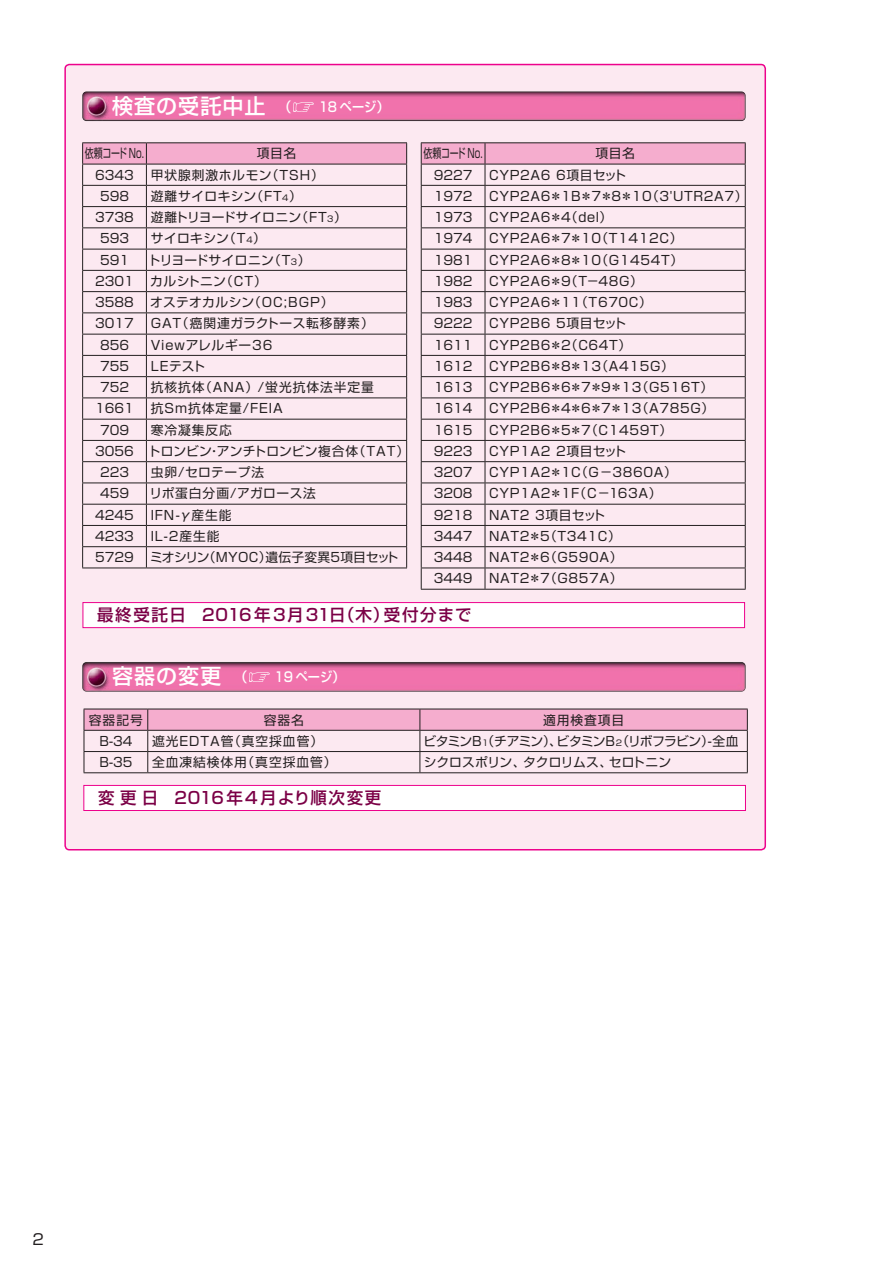
<style>
.page{position:relative;width:893px;height:1263px;background:#fff}
.page>*{position:absolute;margin:0;border:0;box-sizing:border-box;transform-origin:0 0}
.t1{font:500 21px "Shin Go Pro";letter-spacing:.05em;color:#fff}
.t2{font:500 16.5px "Shin Go Pro";letter-spacing:.1em;color:#7b0046}
.t3{font:500 16.5px "Shin Go Pro";letter-spacing:.075em;color:#7b0046}
.t4{font:15px "Shin Go Pro";color:#231f20}
.t5{font:500 13.5px "Shin Go Pro";color:#fff;scale:.9 1}
.t6{font:12.75px "Shin Go Pro";letter-spacing:.05em;color:#231f20}
.t7{font:12.75px "Shin Go Pro";letter-spacing:.075em;color:#231f20}
.t8{font:12.75px "Shin Go Pro";letter-spacing:.02em;color:#231f20}
.t9{font:12.75px "Shin Go Pro";letter-spacing:-.045em;color:#231f20}
.t10{font:12.75px "Shin Go Pro";letter-spacing:.03em;color:#231f20}
.t11{font:12.75px "Shin Go Pro";letter-spacing:.005em;color:#231f20}
.t12{font:12.75px "Shin Go Pro";color:#231f20}
.t13{font:12.75px "Shin Go Pro";letter-spacing:.05em;color:#231f20;scale:.7 1}
.t14{font:12.75px "Shin Go Pro";letter-spacing:.07em;color:#231f20}
.t15{font:8.25px "Shin Go Pro";color:#231f20}
.s1{font-size:13.5px}
.s2{font-size:8.25px}
</style>
<div class="page">
<div style="left:65px;top:65px;width:700px;height:785px;background:#fce9f1;border-radius:4px"></div>
<svg style="left:84px;top:709px;width:664px;height:63px"></svg>
<hr style="left:84px;top:772px;width:64px;height:1px;background:#231f20">
<hr style="left:148px;top:772px;width:272px;height:1px;background:#231f20">
<hr style="left:420px;top:772px;width:328px;height:1px;background:#231f20">
<div style="left:84px;top:785px;width:661px;height:25px;background:#fff"></div>
<div style="left:84px;top:785px;width:662px;height:26px;border:1px solid #ed028c"></div>
<div style="left:83px;top:602px;width:662px;height:26px;background:#fff"></div>
<div style="left:83px;top:602px;width:662px;height:26px;border:1px solid #ed028c"></div>
<img style="left:82px;top:91px;width:664px;height:30px">
<svg style="left:293px;top:102px;width:21px;height:10px"></svg>
<img style="left:82px;top:662px;width:664px;height:30px">
<svg style="left:249px;top:672px;width:21px;height:10px"></svg>
<hr style="left:82px;top:142px;width:64px;height:1px;background:#231f20">
<hr style="left:146px;top:142px;width:261px;height:1px;background:#231f20">
<hr style="left:82px;top:568px;width:64px;height:1px;background:#231f20">
<hr style="left:146px;top:568px;width:261px;height:1px;background:#231f20">
<svg style="left:82px;top:143px;width:325px;height:425px"></svg>
<hr style="left:421px;top:142px;width:64px;height:1px;background:#231f20">
<hr style="left:485px;top:142px;width:261px;height:1px;background:#231f20">
<hr style="left:421px;top:589px;width:64px;height:1px;background:#231f20">
<hr style="left:485px;top:589px;width:261px;height:1px;background:#231f20">
<svg style="left:421px;top:143px;width:325px;height:446px"></svg>
<h1 class="t1" style="left:112px;top:88px;width:181px">検査の受託中止 <span class="s1">（</span></h1>
<p class="t5" style="left:319px;top:96px;width:81px">18 ページ）</p>
<p class="t13" style="left:85px;top:143px;width:86px">依頼コード No.</p>
<p class="t6" style="left:257px;top:143px;width:41px">項目名</p>
<p class="t6" style="left:95px;top:164px;width:40px">6343</p>
<p class="t7" style="left:151px;top:164px;width:175px">甲状腺刺激ホルモン（TSH）</p>
<p class="t6" style="left:100px;top:185px;width:31px">598</p>
<p class="t6" style="left:151px;top:185px;width:153px">遊離サイロキシン（FT<span class="s2">4</span>）</p>
<p class="t6" style="left:95px;top:207px;width:40px">3738</p>
<p class="t8" style="left:151px;top:207px;width:198px">遊離トリヨードサイロニン（FT<span class="s2">3</span>）</p>
<p class="t6" style="left:100px;top:228px;width:31px">593</p>
<p class="t6" style="left:151px;top:228px;width:117px">サイロキシン（T<span class="s2">4</span>）</p>
<p class="t6" style="left:100px;top:249px;width:31px">591</p>
<p class="t8" style="left:148px;top:249px;width:164px">トリヨードサイロニン（T<span class="s2">3</span>）</p>
<p class="t6" style="left:95px;top:270px;width:40px">2301</p>
<p class="t10" style="left:150px;top:270px;width:118px">カルシトニン（CT）</p>
<p class="t6" style="left:95px;top:292px;width:40px">3588</p>
<p class="t10" style="left:150px;top:292px;width:185px">オステオカルシン（OC;BGP）</p>
<p class="t6" style="left:95px;top:313px;width:40px">3017</p>
<p class="t6" style="left:151px;top:313px;width:225px">GAT（癌関連ガラクトース転移酵素）</p>
<p class="t6" style="left:100px;top:334px;width:31px">856</p>
<p class="t14" style="left:151px;top:334px;width:123px">Viewアレルギー36</p>
<p class="t6" style="left:100px;top:356px;width:31px">755</p>
<p class="t6" style="left:151px;top:356px;width:56px">LEテスト</p>
<p class="t6" style="left:100px;top:377px;width:31px">752</p>
<p class="t7" style="left:151px;top:377px;width:225px">抗核抗体（ANA）/蛍光抗体法半定量</p>
<p class="t6" style="left:95px;top:398px;width:40px">1661</p>
<p class="t7" style="left:151px;top:398px;width:134px">抗Sm抗体定量/FEIA</p>
<p class="t6" style="left:100px;top:419px;width:31px">709</p>
<p class="t6" style="left:151px;top:419px;width:83px">寒冷凝集反応</p>
<p class="t11" style="left:95px;top:441px;width:316px">3056 トロンビン・アンチトロンビン複合体（TAT）</p>
<p class="t6" style="left:100px;top:462px;width:31px">223</p>
<p class="t6" style="left:151px;top:462px;width:115px">虫卵/セロテープ法</p>
<p class="t6" style="left:100px;top:483px;width:31px">459</p>
<p class="t6" style="left:149px;top:483px;width:168px">リポ蛋白分画/アガロース法</p>
<p class="t6" style="left:95px;top:504px;width:40px">4245</p>
<p class="t6" style="left:151px;top:504px;width:82px">IFN-γ産生能</p>
<p class="t6" style="left:95px;top:526px;width:40px">4233</p>
<p class="t6" style="left:151px;top:526px;width:71px">IL-2産生能</p>
<p class="t6" style="left:95px;top:547px;width:40px">5729</p>
<p class="t8" style="left:150px;top:547px;width:250px">ミオシリン（MYOC）遺伝子変異5項目セット</p>
<p class="t13" style="left:424px;top:143px;width:86px">依頼コード No.</p>
<p class="t6" style="left:595px;top:143px;width:41px">項目名</p>
<p class="t6" style="left:434px;top:164px;width:40px">9227</p>
<p class="t6" style="left:489px;top:164px;width:138px">CYP2A6 6項目セット</p>
<p class="t6" style="left:434px;top:185px;width:40px">1972</p>
<p class="t6" style="left:489px;top:185px;width:260px">CYP2A6＊1B＊7＊8＊10（3'UTR2A7）</p>
<p class="t6" style="left:434px;top:207px;width:40px">1973</p>
<p class="t6" style="left:489px;top:207px;width:125px">CYP2A6＊4（del）</p>
<p class="t6" style="left:434px;top:228px;width:40px">1974</p>
<p class="t6" style="left:489px;top:228px;width:195px">CYP2A6＊7＊10（T1412C）</p>
<p class="t6" style="left:434px;top:249px;width:40px">1981</p>
<p class="t6" style="left:489px;top:249px;width:195px">CYP2A6＊8＊10（G1454T）</p>
<p class="t6" style="left:434px;top:270px;width:40px">1982</p>
<p class="t6" style="left:489px;top:270px;width:155px">CYP2A6＊9（T－48G）</p>
<p class="t6" style="left:434px;top:292px;width:40px">1983</p>
<p class="t6" style="left:489px;top:292px;width:164px">CYP2A6＊11（T670C）</p>
<p class="t6" style="left:434px;top:313px;width:40px">9222</p>
<p class="t6" style="left:489px;top:313px;width:138px">CYP2B6 5項目セット</p>
<p class="t6" style="left:434px;top:334px;width:40px">1611</p>
<p class="t6" style="left:489px;top:334px;width:144px">CYP2B6＊2（C64T）</p>
<p class="t6" style="left:434px;top:356px;width:40px">1612</p>
<p class="t6" style="left:489px;top:356px;width:186px">CYP2B6＊8＊13（A415G）</p>
<p class="t6" style="left:434px;top:377px;width:40px">1613</p>
<p class="t6" style="left:489px;top:377px;width:225px">CYP2B6＊6＊7＊9＊13（G516T）</p>
<p class="t6" style="left:434px;top:398px;width:40px">1614</p>
<p class="t6" style="left:489px;top:398px;width:226px">CYP2B6＊4＊6＊7＊13（A785G）</p>
<p class="t6" style="left:434px;top:419px;width:40px">1615</p>
<p class="t6" style="left:489px;top:419px;width:184px">CYP2B6＊5＊7（C1459T）</p>
<p class="t6" style="left:434px;top:441px;width:40px">9223</p>
<p class="t6" style="left:489px;top:441px;width:138px">CYP1A2 2項目セット</p>
<p class="t6" style="left:434px;top:462px;width:40px">3207</p>
<p class="t6" style="left:489px;top:462px;width:189px">CYP1A2＊1C（G－3860A）</p>
<p class="t6" style="left:434px;top:483px;width:40px">3208</p>
<p class="t6" style="left:489px;top:483px;width:174px">CYP1A2＊1F（C－163A）</p>
<p class="t6" style="left:434px;top:504px;width:40px">9218</p>
<p class="t6" style="left:489px;top:504px;width:118px">NAT2 3項目セット</p>
<p class="t6" style="left:434px;top:526px;width:40px">3447</p>
<p class="t6" style="left:489px;top:526px;width:133px">NAT2＊5（T341C）</p>
<p class="t6" style="left:434px;top:547px;width:40px">3448</p>
<p class="t6" style="left:489px;top:547px;width:135px">NAT2＊6（G590A）</p>
<p class="t6" style="left:434px;top:568px;width:40px">3449</p>
<p class="t6" style="left:489px;top:568px;width:135px">NAT2＊7（G857A）</p>
<p class="t2" style="left:97px;top:601px;width:376px">最終受託日　2016年3月31日（木）受付分まで</p>
<h1 class="t1" style="left:112px;top:659px;width:137px">容器の変更 <span class="s1">（</span></h1>
<p class="t5" style="left:275px;top:666px;width:81px">19 ページ）</p>
<p class="t6" style="left:89px;top:709px;width:55px">容器記号</p>
<p class="t6" style="left:264px;top:709px;width:42px">容器名</p>
<p class="t6" style="left:543px;top:709px;width:83px">適用検査項目</p>
<p class="t6" style="left:99px;top:730px;width:35px">B-34</p>
<p class="t7" style="left:152px;top:730px;width:173px">遮光EDTA管（真空採血管）</p>
<p class="t9" style="left:423px;top:730px;width:316px">ビタミンB（チアミン）、ビタミンB <span class="s2">2</span>（リボフラビン）-全血</p>
<p class="t15" style="left:482px;top:736px;width:8px">1</p>
<p class="t6" style="left:99px;top:752px;width:35px">B-35</p>
<p class="t7" style="left:152px;top:752px;width:186px">全血凍結検体用（真空採血管）</p>
<p class="t12" style="left:424px;top:752px;width:249px">シクロスポリン、タクロリムス、セロトニン</p>
<p class="t3" style="left:98px;top:784px;width:285px">変 更 日　2016年4月より順次変更</p>
<p class="t4" style="left:33px;top:1226px;width:13px">2</p>
</div>
